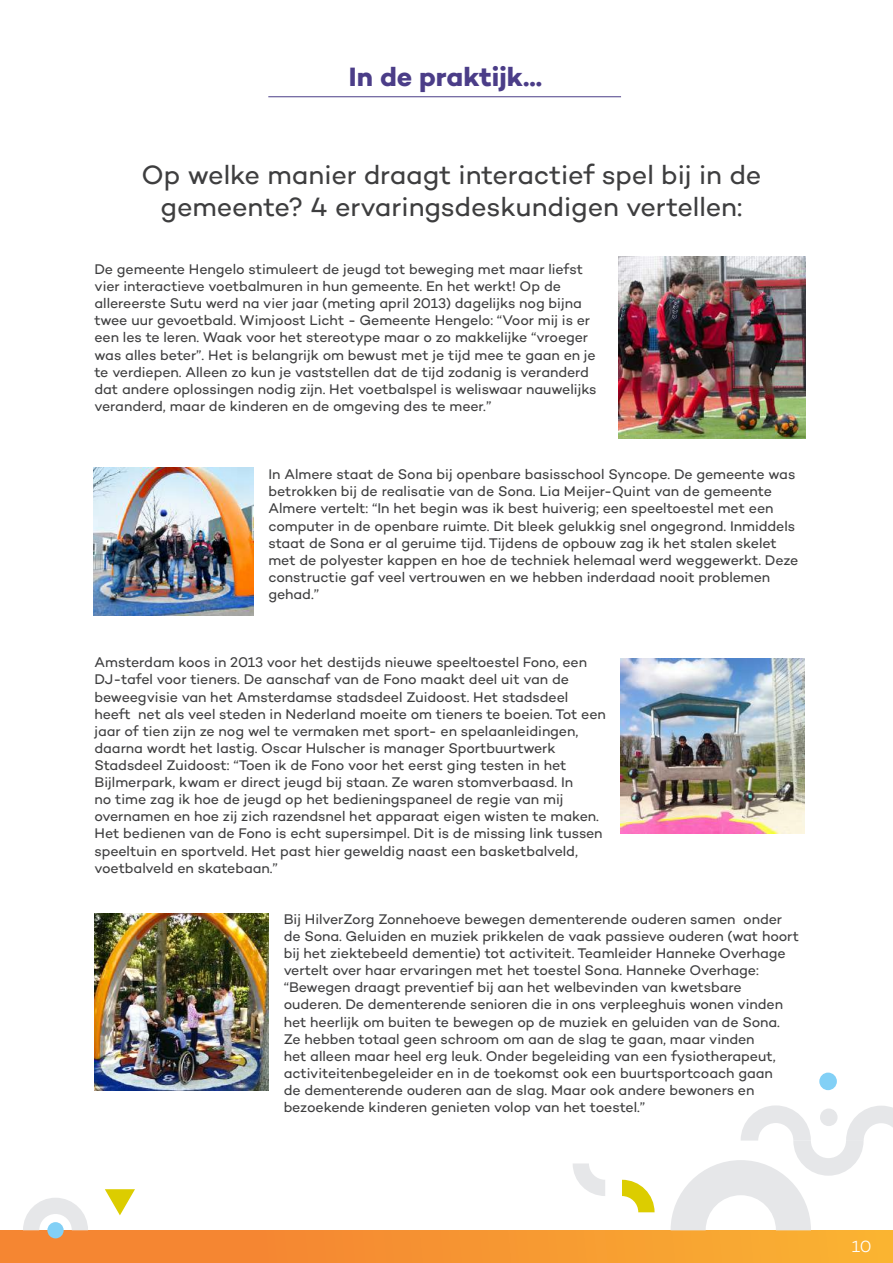
<style>
.page{position:relative;width:893px;height:1263px;background:#fff}
.page>*{position:absolute;margin:0;border:0;box-sizing:border-box;transform-origin:0 0}
.t1{font:27px/32.4px "Campton";letter-spacing:-.005em;color:#3e3e3f;text-align:center}
.t2{font:700 27px "Campton";color:#4b3d88}
.t3{font:300 16.5px "Campton";color:#fff}
.t4{font:14.25px/17.1px "Campton";letter-spacing:-.005em;color:#3e3e3f}
</style>
<div class="page">
<hr style="left:268px;top:96px;width:353px;height:1px;background:#4b3d88">
<div style="left:0;top:1230px;width:893px;height:33px;background:linear-gradient(to right,#f47d32,#f9b032)"></div>
<svg style="left:671px;top:1105px;width:222px;height:125px"></svg>
<div style="left:820px;top:1108px;width:17px;height:18px;background:#e6e7e9;border-radius:50%"></div>
<div style="left:819px;top:1072px;width:18px;height:18px;background:#82d0f6;border-radius:50%"></div>
<svg style="left:622px;top:1180px;width:33px;height:32px"></svg>
<svg style="left:573px;top:1163px;width:32px;height:33px"></svg>
<svg style="left:105px;top:1189px;width:30px;height:26px"></svg>
<div style="left:47px;top:1222px;width:17px;height:16px;background:#82d0f6;border-radius:50%"></div>
<svg style="left:23px;top:1198px;width:65px;height:32px"></svg>
<img style="left:619px;top:257px;width:187px;height:182px">
<img style="left:93px;top:467px;width:160px;height:149px">
<img style="left:621px;top:658px;width:183px;height:176px">
<img style="left:94px;top:914px;width:175px;height:177px">
<h1 class="t2" style="left:349px;top:60px;width:195px">In de praktijk...</h1>
<h1 class="t1" style="left:142px;top:158px;width:621px">Op welke manier draagt interactief spel bij in de gemeente? 4 ervaringsdeskundigen vertellen:</h1>
<p class="t4" style="left:94px;top:260px;width:504px">De gemeente Hengelo stimuleert de jeugd tot beweging met maar liefst vier interactieve voetbalmuren in hun gemeente. En het werkt! Op de allereerste Sutu werd na vier jaar (meting april 2013) dagelijks nog bijna twee uur gevoetbald. Wimjoost Licht - Gemeente Hengelo: “Voor mij is er een les te leren. Waak voor het stereotype maar o zo makkelijke “vroeger was alles beter”. Het is belangrijk om bewust met je tijd mee te gaan en je te verdiepen. Alleen zo kun je vaststellen dat de tijd zodanig is veranderd dat andere oplossingen nodig zijn. Het voetbalspel is weliswaar nauwelijks veranderd, maar de kinderen en de omgeving des te meer.”</p>
<p class="t4" style="left:268px;top:465px;width:532px">In Almere staat de Sona bij openbare basisschool Syncope. De gemeente was betrokken bij de realisatie van de Sona. Lia Meijer-Quint van de gemeente Almere vertelt: “In het begin was ik best huiverig; een speeltoestel met een computer in de openbare ruimte. Dit bleek gelukkig snel ongegrond. Inmiddels staat de Sona er al geruime tijd. Tijdens de opbouw zag ik het stalen skelet met de polyester kappen en hoe de techniek helemaal werd weggewerkt. Deze constructie gaf veel vertrouwen en we hebben inderdaad nooit problemen gehad.”</p>
<p class="t4" style="left:94px;top:654px;width:513px">Amsterdam koos in 2013 voor het destijds nieuwe speeltoestel Fono, een DJ-tafel voor tieners. De aanschaf van de Fono maakt deel uit van de beweegvisie van het Amsterdamse stadsdeel Zuidoost. Het stadsdeel heeft net als veel steden in Nederland moeite om tieners te boeien. Tot een jaar of tien zijn ze nog wel te vermaken met sport- en spelaanleidingen, daarna wordt het lastig. Oscar Hulscher is manager Sportbuurtwerk Stadsdeel Zuidoost: “Toen ik de Fono voor het eerst ging testen in het Bijlmerpark, kwam er direct jeugd bij staan. Ze waren stomverbaasd. In<br>no time zag ik hoe de jeugd op het bedieningspaneel de regie van mij overnamen en hoe zij zich razendsnel het apparaat eigen wisten te maken.<br>Het bedienen van de Fono is echt supersimpel. Dit is de missing link tussen speeltuin en sportveld. Het past hier geweldig naast een basketbalveld, voetbalveld en skatebaan.”</p>
<p class="t4" style="left:284px;top:910px;width:517px">Bij HilverZorg Zonnehoeve bewegen dementerende ouderen samen onder de Sona. Geluiden en muziek prikkelen de vaak passieve ouderen (wat hoort bij het ziektebeeld dementie) tot activiteit. Teamleider Hanneke Overhage vertelt over haar ervaringen met het toestel Sona. Hanneke Overhage: “Bewegen draagt preventief bij aan het welbevinden van kwetsbare ouderen. De dementerende senioren die in ons verpleeghuis wonen vinden het heerlijk om buiten te bewegen op de muziek en geluiden van de Sona.<br>Ze hebben totaal geen schroom om aan de slag te gaan, maar vinden<br>het alleen maar heel erg leuk. Onder begeleiding van een fysiotherapeut, activiteitenbegeleider en in de toekomst ook een buurtsportcoach gaan<br>de dementerende ouderen aan de slag. Maar ook andere bewoners en bezoekende kinderen genieten volop van het toestel.”</p>
<p class="t3" style="left:852px;top:1236px;width:21px">10</p>
</div>
